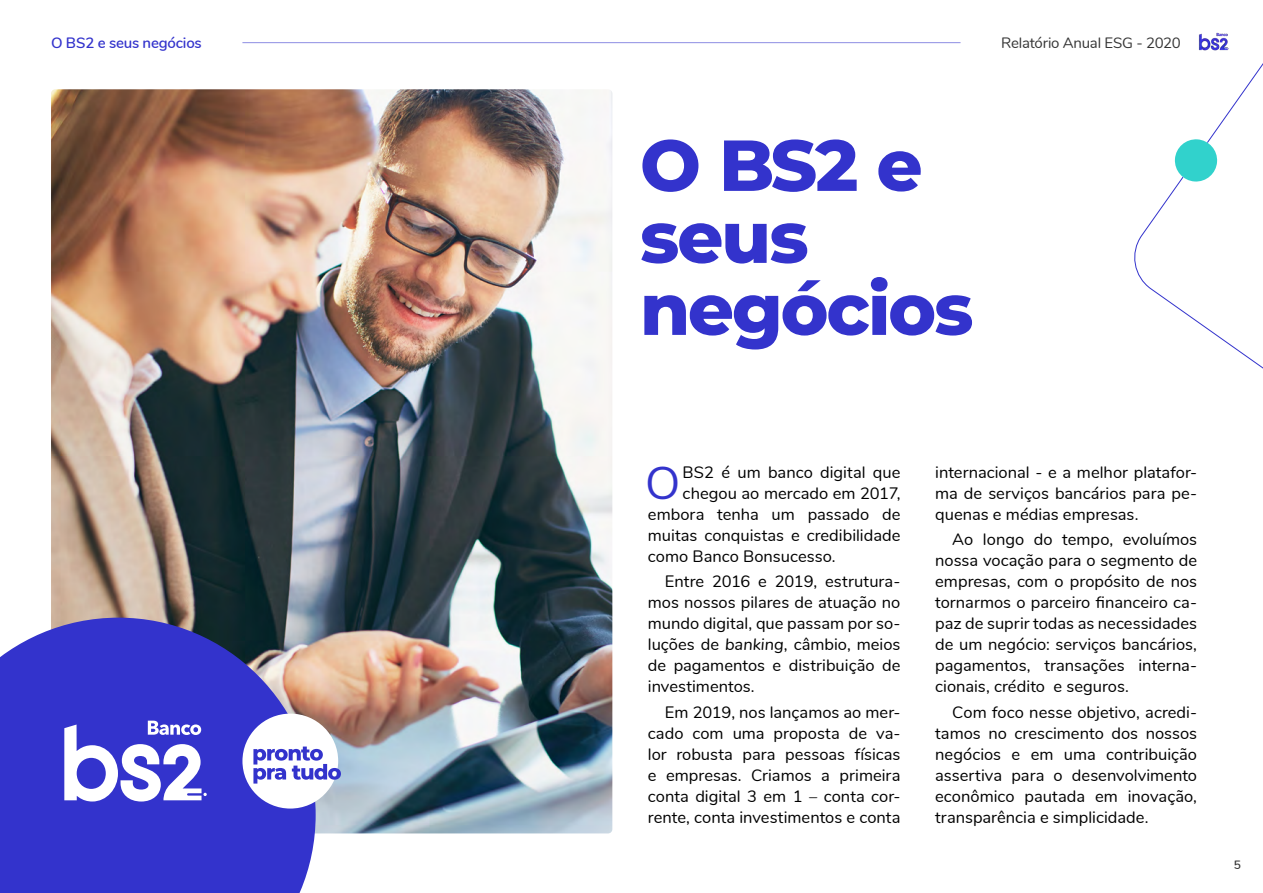
<style>
.page{position:relative;width:1263px;height:893px;background:#fff}
.page>*{position:absolute;margin:0;border:0;box-sizing:border-box;transform-origin:0 0}
.t1{font:800 72px/72px "Montserrat";letter-spacing:-.03em;color:#33c}
.t2{font:46.05px "Nunito";color:#33c}
.t3{font:16.5px/21px "Nunito";color:#000;text-align:justify}
.t4{font:15px "Nunito";letter-spacing:-.015em;color:#353535}
.t5{font:600 15px "Nunito";letter-spacing:-.015em;color:#33c}
.t6{font:600 12px "Nunito";color:#353535}
.s1{font-style:italic}
</style>
<div class="page">
<hr style="left:242px;top:42px;width:718px;height:1px;background:#33c">
<img style="left:51px;top:89px;width:561px;height:744px">
<svg style="left:1134px;top:32px;width:129px;height:337px"></svg>
<svg style="left:1174px;top:139px;width:44px;height:43px"></svg>
<svg style="left:0;top:618px;width:316px;height:275px;background:#4040c3"></svg>
<div style="left:242px;top:714px;width:96px;height:94px;background:#fff;border-radius:50%"></div>
<svg style="left:64px;top:721px;width:143px;height:80px"></svg>
<svg style="left:253px;top:746px;width:88px;height:38px"></svg>
<p class="t5" style="left:51px;top:32px;width:152px">O BS2 e seus negócios</p>
<p class="t4" style="left:1001px;top:32px;width:181px">Relatório Anual ESG - 2020</p>
<h1 class="t1" style="left:640px;top:125px;width:335px">O BS2 e seus negócios</h1>
<h2 class="t2" style="left:645px;top:449px;width:37px">O</h2>
<p class="t3" style="left:683px;top:461px;width:219px">BS2 é um banco digital que</p>
<p class="t3" style="left:683px;top:482px;width:219px">chegou ao mercado em 2017,</p>
<p class="t3" style="left:648px;top:503px;width:254px">embora tenha um passado de</p>
<p class="t3" style="left:648px;top:524px;width:254px">muitas conquistas e credibilidade</p>
<p class="t3" style="left:648px;top:545px;width:189px">como Banco Bonsucesso.</p>
<p class="t3" style="left:648px;top:570px;width:254px;text-indent:17px">Entre 2016 e 2019, estrutura&shy;mos nossos pilares de atuação no mundo digital, que passam por so&shy;luções de <span class="s1">banking</span>, câmbio, meios de pagamentos e distribuição de investimentos.</p>
<p class="t3" style="left:648px;top:700px;width:254px;text-indent:17px">Em 2019, nos lançamos ao mer&shy;cado com uma proposta de va&shy;lor robusta para pessoas físicas e empresas. Criamos a primeira conta digital 3 em 1 – conta cor&shy;rente, conta investimentos e conta</p>
<p class="t3" style="left:935px;top:461px;width:263px">internacional - e a melhor platafor&shy;ma de serviços bancários para pe&shy;quenas e médias empresas.</p>
<p class="t3" style="left:935px;top:528px;width:263px;text-indent:17px">Ao longo do tempo, evoluímos nossa vocação para o segmento de empresas, com o propósito de nos tornarmos o parceiro financeiro ca&shy;paz de suprir todas as necessidades de um negócio: serviços bancários, pagamentos, transações interna&shy;cionais, crédito e seguros.</p>
<p class="t3" style="left:935px;top:700px;width:263px;text-indent:17px">Com foco nesse objetivo, acredi&shy;tamos no crescimento dos nossos negócios e em uma contribuição assertiva para o desenvolvimento econômico pautada em inovação, transparência e simplicidade.</p>
<p class="t6" style="left:1234px;top:856px;width:9px">5</p>
</div>
